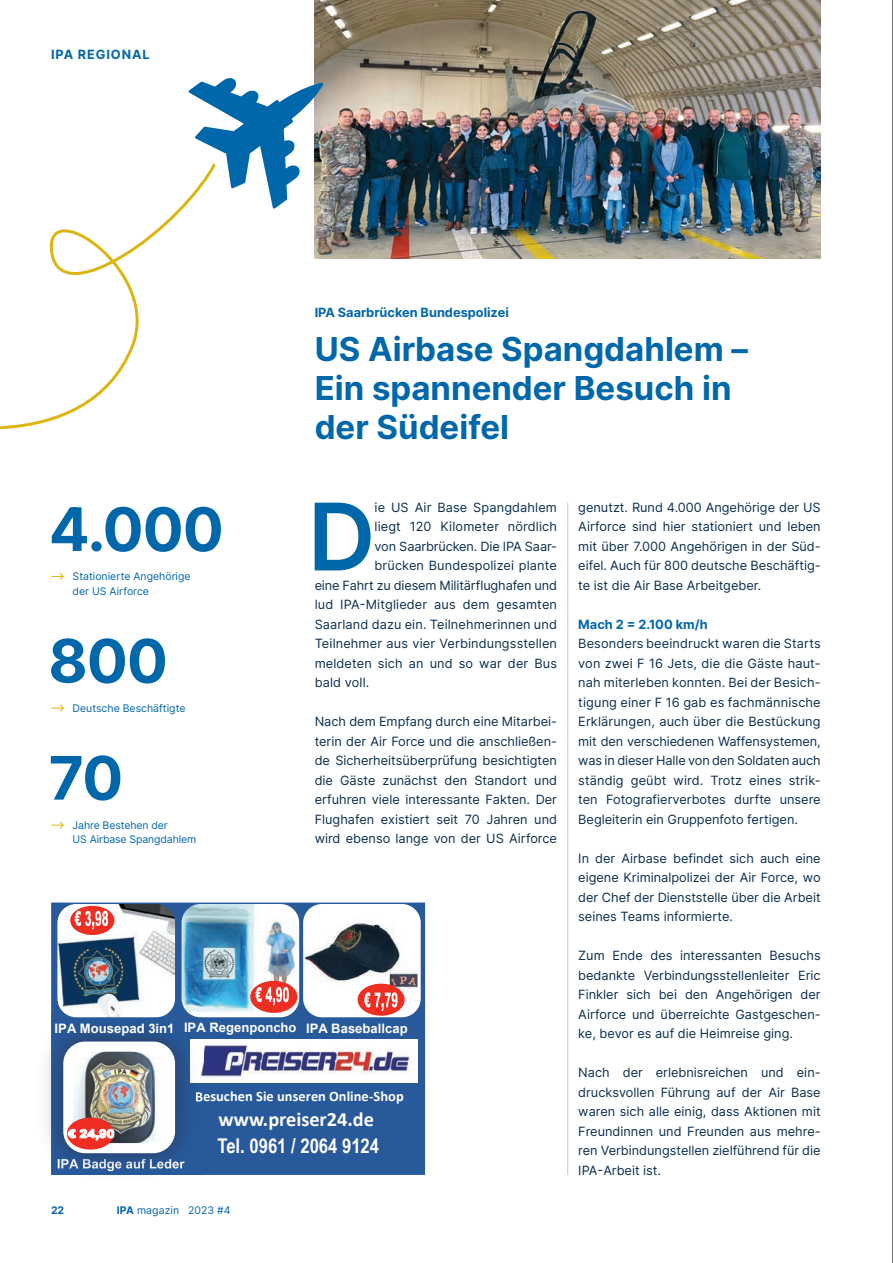
<style>
.page{position:relative;width:893px;height:1263px;background:#fff}
.page>*{position:absolute;margin:0;border:0;box-sizing:border-box;transform-origin:0 0}
.t1{font:600 93.15px "Inter";color:#0067aa}
.t2{font:700 60px/131.7px "Inter";letter-spacing:-.02em;color:#0067aa}
.t3{font:700 33px/39px "Inter";color:#0067aa}
.t4{font:700 20.4px "Arial Narrow";letter-spacing:-.005em;color:#fff}
.t5{font:700 20.4px "Calibri";color:#fff}
.t6{font:700 14.4px "Calibri";color:#fff}
.t7{font:700 13.05px "Arial";letter-spacing:.005em;color:#fff}
.t8{font:12.75px/19.5px "Inter";color:#092f4f;text-align:justify}
.t9{font:700 12.75px "Inter";color:#0067aa}
.t10{font:700 12.75px "Inter";letter-spacing:.07em;color:#0067aa}
.t11{font:900 11.7px "Arial";color:#fff}
.t12{font:10.5px/14.7px "Inter";color:#0067aa}
.t13{font:700 10.5px "Inter";color:#0067aa}
.s1{font-weight:700}
</style>
<div class="page">
<div style="left:51px;top:902px;width:374px;height:273px;background:#27599b"></div>
<img style="left:203px;top:1040px;width:215px;height:42px">
<img style="left:303px;top:904px;width:118px;height:113px">
<div style="left:359px;top:985px;width:44px;height:29px;background:#ee2d23;border-radius:50%"></div>
<div style="left:358px;top:984px;width:47px;height:32px;border:3px solid #ee2d23;border-radius:50%"></div>
<svg style="left:364px;top:992px;width:34px;height:19px"></svg>
<img style="left:51px;top:1012px;width:152px;height:163px">
<svg style="left:196px;top:1092px;width:7px;height:9px"></svg>
<img style="left:58px;top:1159px;width:127px;height:12px">
<img style="left:74px;top:1052px;width:90px;height:90px">
<div style="left:63px;top:1041px;width:112px;height:112px;border:10px solid #fff;border-radius:17px"></div>
<img style="left:57px;top:904px;width:118px;height:113px">
<div style="left:70px;top:906px;width:44px;height:29px;background:#ee2d23;border-radius:50%"></div>
<svg style="left:74px;top:911px;width:34px;height:19px"></svg>
<img style="left:182px;top:904px;width:117px;height:113px">
<div style="left:252px;top:982px;width:44px;height:29px;background:#ee2d23;border-radius:50%"></div>
<div style="left:250px;top:981px;width:47px;height:32px;border:3px solid #ee2d23;border-radius:50%"></div>
<svg style="left:255px;top:987px;width:34px;height:19px"></svg>
<div style="left:68px;top:1119px;width:45px;height:29px;background:#ee2d23;border-radius:50%"></div>
<div style="left:67px;top:1117px;width:47px;height:32px;border:3px solid #ee2d23;border-radius:50%"></div>
<img style="left:315px;top:0;width:506px;height:258px">
<hr style="left:567px;top:502px;width:1px;height:673px;background:#bbdae8">
<svg style="left:51px;top:573px;width:13px;height:7px"></svg>
<svg style="left:51px;top:704px;width:13px;height:8px"></svg>
<svg style="left:51px;top:821px;width:13px;height:8px"></svg>
<svg style="left:0;top:197px;width:189px;height:233px"></svg>
<svg style="left:189px;top:77px;width:134px;height:132px"></svg>
<hr style="left:892px;top:0;width:1px;height:1263px;background:#231f20">
<p class="t10" style="left:51px;top:45px;width:100px">IPA REGIONAL</p>
<p class="t9" style="left:315px;top:303px;width:196px">IPA Saarbrücken Bundespolizei</p>
<h3 class="t3" style="left:315px;top:329px;width:435px">US Airbase Spangdahlem –<br>Ein spannender Besuch in der Südeifel</h3>
<h2 class="t2" style="left:48px;top:462px;width:177px">4.000<br>800</h2>
<p class="t12" style="left:73px;top:569px;width:119px">Stationierte Angehörige der US Airforce</p>
<p class="t12" style="left:73px;top:700px;width:114px">Deutsche Beschäftigte</p>
<h2 class="t2" style="left:49px;top:711px;width:76px">70</h2>
<p class="t12" style="left:73px;top:817px;width:125px">Jahre Bestehen der<br>US Airbase Spangdahlem</p>
<h1 class="t1" style="left:308px;top:469px;width:69px">D</h1>
<p class="t8" style="left:375px;top:497px;width:184px">ie US Air Base Spangdahlem</p>
<p class="t8" style="left:375px;top:517px;width:184px">liegt 120 Kilometer nördlich</p>
<p class="t8" style="left:375px;top:536px;width:184px">von Saarbrücken. Die IPA Saar-</p>
<p class="t8" style="left:375px;top:556px;width:184px">brücken Bundespolizei plante</p>
<p class="t8" style="left:315px;top:575px;width:244px">eine Fahrt zu diesem Militärflughafen und</p>
<p class="t8" style="left:315px;top:595px;width:244px">lud IPA-Mitglieder aus dem gesamten</p>
<p class="t8" style="left:315px;top:614px;width:244px">Saarland dazu ein. Teilnehmerinnen und</p>
<p class="t8" style="left:315px;top:634px;width:244px">Teilnehmer aus vier Verbindungsstellen</p>
<p class="t8" style="left:315px;top:653px;width:244px">meldeten sich an und so war der Bus</p>
<p class="t8" style="left:315px;top:673px;width:56px">bald voll.</p>
<p class="t8" style="left:315px;top:712px;width:244px">Nach dem Empfang durch eine Mitarbei&shy;terin der Air Force und die anschließen&shy;de Sicherheitsüberprüfung besichtigten die Gäste zunächst den Standort und erfuhren viele interessante Fakten. Der Flughafen existiert seit 70 Jahren und wird ebenso lange von der US Airforce</p>
<p class="t7" style="left:55px;top:1019px;width:244px">IPA Mousepad 3in1 IPA Regenponcho</p>
<p class="t7" style="left:306px;top:1019px;width:103px">IPA Baseballcap</p>
<p class="t11" style="left:68px;top:1125px;width:48px">€ 24,90</p>
<p class="t6" style="left:195px;top:1086px;width:210px">Besuchen Sie unseren Online-Shop</p>
<h3 class="t5" style="left:218px;top:1105px;width:157px">www.preiser24.de</h3>
<h3 class="t4" style="left:217px;top:1130px;width:163px">Tel. 0961 / 2064 9124</h3>
<p class="t13" style="left:51px;top:1202px;width:15px">22</p>
<p class="t12" style="left:117px;top:1202px;width:115px"><span class="s1">IPA</span> magazin 2023 #4</p>
<p class="t8" style="left:578px;top:497px;width:244px">genutzt. Rund 4.000 Angehörige der US Airforce sind hier stationiert und leben mit über 7.000 Angehörigen in der Süd&shy;eifel. Auch für 800 deutsche Beschäftig&shy;te ist die Air Base Arbeitgeber.</p>
<p class="t9" style="left:578px;top:615px;width:131px">Mach 2 = 2.100 km/h</p>
<p class="t8" style="left:578px;top:634px;width:244px">Besonders beeindruckt waren die Starts von zwei F 16 Jets, die die Gäste haut&shy;nah miterleben konnten. Bei der Besich&shy;tigung einer F 16 gab es fachmännische Erklärungen, auch über die Bestückung mit den verschiedenen Waffensystemen, was in dieser Halle von den Soldaten auch ständig geübt wird. Trotz eines strik&shy;ten Fotografierverbotes durfte unsere Begleiterin ein Gruppenfoto fertigen.</p>
<p class="t8" style="left:578px;top:848px;width:244px">In der Airbase befindet sich auch eine eigene Kriminalpolizei der Air Force, wo der Chef der Dienststelle über die Arbeit seines Teams informierte.</p>
<p class="t8" style="left:578px;top:946px;width:244px">Zum Ende des interessanten Besuchs bedankte Verbindungsstellenleiter Eric Finkler sich bei den Angehörigen der Airforce und überreichte Gastgeschen&shy;ke, bevor es auf die Heimreise ging.</p>
<p class="t8" style="left:578px;top:1063px;width:244px">Nach der erlebnisreichen und ein&shy;drucksvollen Führung auf der Air Base waren sich alle einig, dass Aktionen mit Freundinnen und Freunden aus mehre&shy;ren Verbindungstellen zielführend für die IPA-Arbeit ist.</p>
</div>
